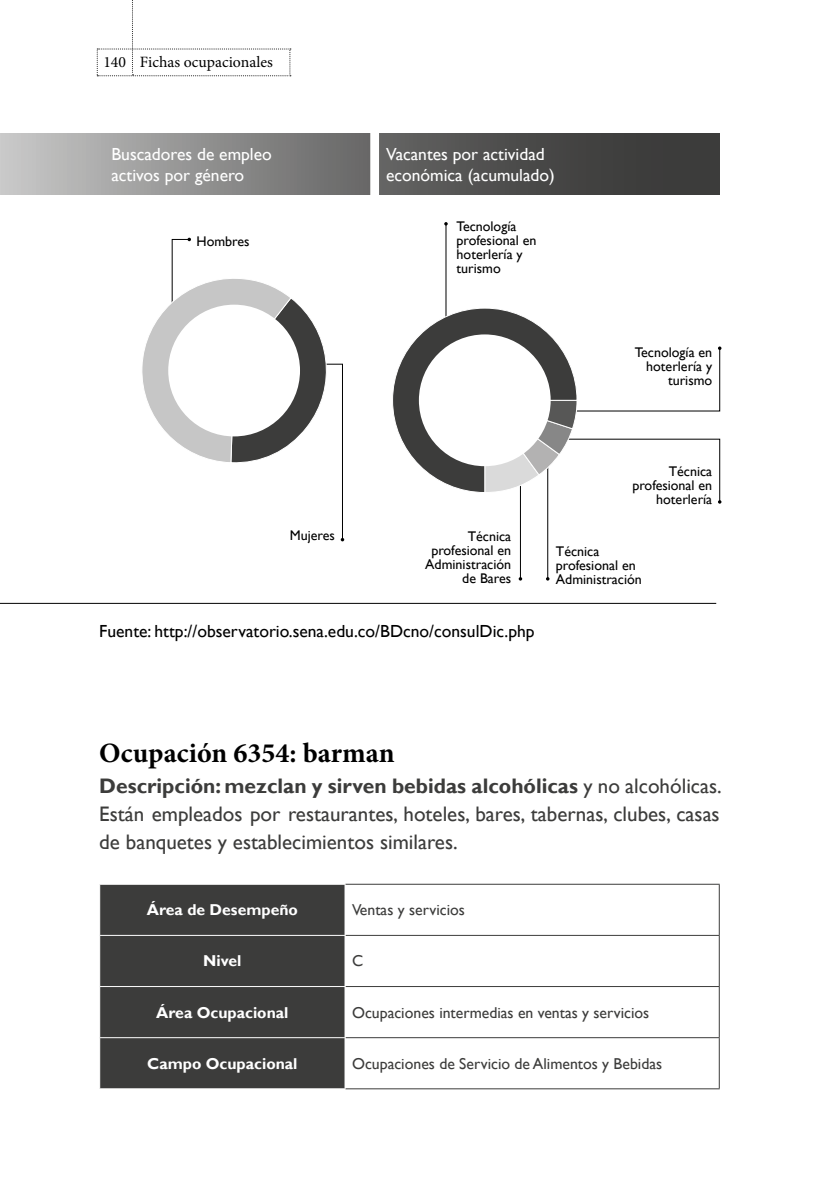
<style>
.page{position:relative;width:819px;height:1191px;background:#fff}
.page>*{position:absolute;margin:0;border:0;box-sizing:border-box;transform-origin:0 0}
.t1{font:700 28px "Minion Pro";color:#000}
.t2{font:21px/28px "Gill Sans";color:#3c3c3b;text-align:justify}
.t3{font:17.5px/21px "Gill Sans";color:#fff}
.t4{font:17.5px "Gill Sans";color:#000}
.t5{font:15.75px "Gill Sans";color:#3c3c3b}
.t6{font:700 15.75px "Gill Sans";color:#fff}
.t7{font:15.75px "Minion Pro";color:#000}
.t8{font:14px/14px "Gill Sans";color:#000;text-align:right}
.s1{font-weight:700}
</style>
<div class="page">
<div style="left:100px;top:884px;width:244px;height:204px;background:#3c3c3b"></div>
<svg style="left:345px;top:884px;width:373px;height:155px"></svg>
<hr style="left:345px;top:935px;width:374px;height:1px;background:#3c3c3b">
<hr style="left:345px;top:986px;width:374px;height:1px;background:#3c3c3b">
<hr style="left:345px;top:1037px;width:374px;height:1px;background:#3c3c3b">
<hr style="left:99px;top:935px;width:246px;height:1px;background:#fff">
<hr style="left:99px;top:986px;width:246px;height:1px;background:#fff">
<hr style="left:99px;top:1037px;width:246px;height:1px;background:#fff">
<hr style="left:345px;top:883px;width:374px;height:1px;background:#3c3c3b">
<hr style="left:718px;top:884px;width:1px;height:51px;background:#3c3c3b">
<hr style="left:718px;top:935px;width:1px;height:51px;background:#3c3c3b">
<hr style="left:718px;top:987px;width:1px;height:50px;background:#3c3c3b">
<hr style="left:718px;top:1038px;width:1px;height:50px;background:#3c3c3b">
<hr style="left:345px;top:1088px;width:374px;height:1px;background:#3c3c3b">
<svg style="left:0;top:133px;width:719px;height:61px;background:#737272"></svg>
<hr style="left:0;top:603px;width:716px;height:1px;background:#000">
<div style="left:370px;top:124px;width:9px;height:434px;background:#fff"></div>
<hr style="left:520px;top:469px;width:1px;height:110px;background:#000">
<hr style="left:547px;top:451px;width:1px;height:128px;background:#000">
<hr style="left:445px;top:224px;width:1px;height:168px;background:#000">
<svg style="left:142px;top:238px;width:202px;height:303px"></svg>
<div style="left:168px;top:305px;width:132px;height:131px;background:#fff;border-radius:50%"></div>
<svg style="left:392px;top:307px;width:329px;height:197px"></svg>
<div style="left:419px;top:334px;width:131px;height:132px;background:#fff;border-radius:50%"></div>
<svg style="left:97px;top:0;width:194px;height:76px"></svg>
<p class="t7" style="left:103px;top:52px;width:171px">140 Fichas ocupacionales</p>
<p class="t3" style="left:111px;top:144px;width:162px">Buscadores de empleo activos por género</p>
<p class="t3" style="left:386px;top:144px;width:170px">Vacantes por actividad económica (acumulado)</p>
<p class="t8" style="left:196px;top:235px;width:55px">Hombres</p>
<p class="t8" style="left:456px;top:219px;width:81px;text-align:left">Tecnología profesional en hoterlería y turismo</p>
<p class="t8" style="left:635px;top:345px;width:79px">Tecnología en hoterlería y turismo</p>
<p class="t8" style="left:290px;top:528px;width:47px">Mujeres</p>
<p class="t8" style="left:425px;top:529px;width:87px">Técnica profesional en<br>Administración de Bares</p>
<p class="t4" style="left:99px;top:621px;width:437px">Fuente: http://observatorio.sena.edu.co/BDcno/consulDic.php</p>
<p class="t8" style="left:632px;top:465px;width:81px">Técnica profesional en hoterlería</p>
<p class="t8" style="left:556px;top:544px;width:87px;text-align:left">Técnica profesional en<br>Administración</p>
<h1 class="t1" style="left:99px;top:733px;width:297px">Ocupación 6354: barman</h1>
<h2 class="t2" style="left:99px;top:772px;width:624px"><span class="s1">Descripción: mezclan y sirven bebidas alcohólicas</span> y no alcohólicas.<br>Están empleados por restaurantes, hoteles, bares, tabernas, clubes, casas de banquetes y establecimientos similares.</h2>
<p class="t6" style="left:147px;top:900px;width:152px">Área de Desempeño</p>
<p class="t5" style="left:352px;top:900px;width:114px">Ventas y servicios</p>
<p class="t6" style="left:203px;top:951px;width:40px">Nivel</p>
<p class="t5" style="left:352px;top:952px;width:13px">C</p>
<p class="t6" style="left:156px;top:1002px;width:134px">Área Ocupacional</p>
<p class="t5" style="left:352px;top:1003px;width:299px">Ocupaciones intermedias en ventas y servicios</p>
<p class="t6" style="left:147px;top:1054px;width:152px">Campo Ocupacional</p>
<p class="t5" style="left:352px;top:1054px;width:311px">Ocupaciones de Servicio de Alimentos y Bebidas</p>
</div>
